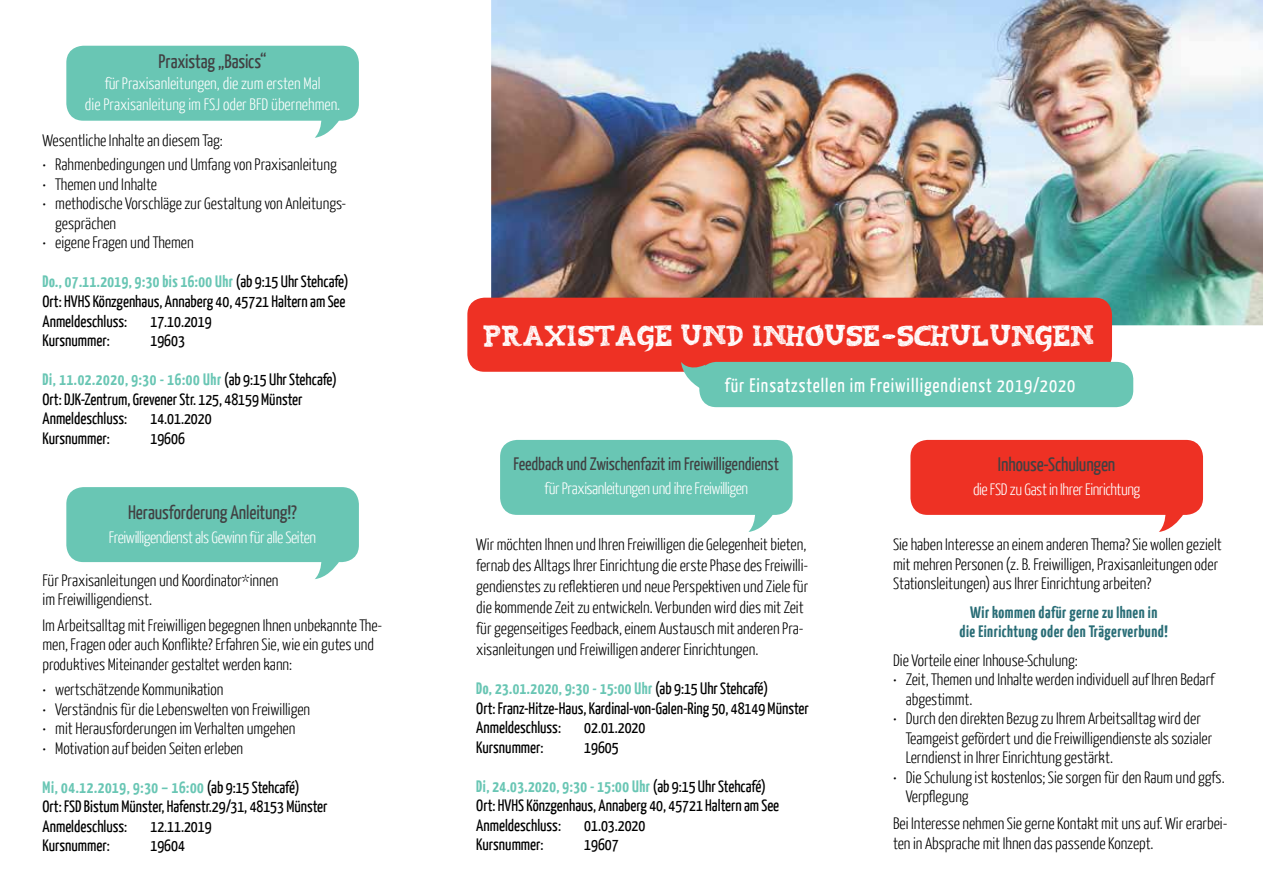
<style>
.page{position:relative;width:1263px;height:893px;background:#fff}
.page>*{position:absolute;margin:0;border:0;box-sizing:border-box;transform-origin:0 0}
.t1{font:21px "Kabupaten";color:#fff}
.t2{font:19.5px "Yanone Kaffeesatz";letter-spacing:-.005em;color:#414042}
.t3{font:19.5px "Yanone Kaffeesatz";letter-spacing:.05em;color:#fff}
.t4{font:18px "Yanone Kaffeesatz";letter-spacing:-.01em;color:#414042}
.t5{font:300 16.5px/19.5px "Yanone Kaffeesatz";color:#000}
.t6{font:16.5px/19.5px "Yanone Kaffeesatz";color:#000}
.t7{font:300 16.5px "Yanone Kaffeesatz";letter-spacing:-.025em;color:#fff}
.t8{font:300 16.5px/21px "Yanone Kaffeesatz";color:#fff;text-align:center}
.t9{font:700 16.5px/19.5px "Yanone Kaffeesatz";letter-spacing:.03em;color:#296d76;text-align:center}
.s1{font-weight:700;color:#69c6b4}
</style>
<div class="page">
<img style="left:491px;top:0;width:772px;height:325px">
<div style="left:66px;top:46px;width:293px;height:75px;background:#69c6b4;border-radius:17px"></div>
<svg style="left:315px;top:119px;width:33px;height:19px"></svg>
<div style="left:66px;top:487px;width:293px;height:75px;background:#69c6b4;border-radius:17px"></div>
<svg style="left:315px;top:561px;width:33px;height:18px"></svg>
<div style="left:500px;top:440px;width:293px;height:75px;background:#69c6b4;border-radius:17px"></div>
<svg style="left:748px;top:513px;width:34px;height:19px"></svg>
<div style="left:467px;top:298px;width:645px;height:74px;background:#ee3124;border-radius:17px"></div>
<div style="left:699px;top:362px;width:434px;height:45px;background:#69c6b4;border-radius:17px"></div>
<svg style="left:681px;top:362px;width:24px;height:28px"></svg>
<svg style="left:882px;top:334px;width:13px;height:5px"></svg>
<div style="left:910px;top:440px;width:293px;height:75px;background:#ee3124;border-radius:17px"></div>
<svg style="left:1159px;top:513px;width:33px;height:19px"></svg>
<p class="t2" style="left:159px;top:49px;width:110px">Praxistag „Basics“</p>
<p class="t8" style="left:85px;top:72px;width:257px">für Praxisanleitungen, die zum ersten Mal<br>die Praxisanleitung im FSJ oder BFD übernehmen.</p>
<p class="t5" style="left:43px;top:130px;width:182px">Wesentliche Inhalte an diesem Tag:</p>
<p class="t5" style="left:43px;top:154px;width:296px">• Rahmenbedingungen und Umfang von Praxisanleitung</p>
<p class="t5" style="left:43px;top:174px;width:116px">• Themen und Inhalte</p>
<p class="t5" style="left:55px;top:193px;width:292px;text-indent:-13px">• methodische Vorschläge zur Gestaltung von Anleitungs&shy;gesprächen</p>
<p class="t5" style="left:43px;top:232px;width:153px">• eigene Fragen und Themen</p>
<p class="t6" style="left:43px;top:272px;width:308px"><span class="s1">Do., 07.11.2019, 9:30 bis 16:00 Uhr</span> (ab 9:15 Uhr Stehcafe)<br>Ort: HVHS Könzgenhaus, Annaberg 40, 45721 Haltern am See<br>Anmeldeschluss:</p>
<p class="t6" style="left:151px;top:311px;width:63px">17.10.2019</p>
<p class="t6" style="left:43px;top:330px;width:69px">Kursnummer:</p>
<p class="t6" style="left:151px;top:330px;width:36px">19603</p>
<p class="t6" style="left:43px;top:369px;width:296px"><span class="s1">Di, 11.02.2020, 9:30 - 16:00 Uhr</span> (ab 9:15 Uhr Stehcafe)<br>Ort: DJK-Zentrum, Grevener Str. 125, 48159 Münster<br>Anmeldeschluss:</p>
<p class="t6" style="left:151px;top:408px;width:63px">14.01.2020</p>
<p class="t6" style="left:43px;top:428px;width:69px">Kursnummer:</p>
<p class="t6" style="left:151px;top:428px;width:36px">19606</p>
<p class="t1" style="left:484px;top:323px;width:612px">PRAXISTAGE UND INHOUSE SCHULUNGEN</p>
<p class="t3" style="left:725px;top:373px;width:352px">für Einsatzstellen im Freiwilligendienst 2019/2020</p>
<p class="t4" style="left:513px;top:453px;width:267px">Feedback und Zwischenfazit im Freiwilligendienst</p>
<p class="t7" style="left:544px;top:478px;width:205px">für Praxisanleitungen und ihre Freiwilligen</p>
<p class="t2" style="left:998px;top:453px;width:119px">Inhouse-Schulungen</p>
<p class="t7" style="left:973px;top:480px;width:169px">die FSD zu Gast in Ihrer Einrichtung</p>
<p class="t2" style="left:128px;top:500px;width:170px">Herausforderung Anleitung!?</p>
<p class="t7" style="left:109px;top:527px;width:209px">Freiwilligendienst als Gewinn für alle Seiten</p>
<p class="t5" style="left:476px;top:533px;width:334px;line-height:21px">Wir möchten Ihnen und Ihren Freiwilligen die Gelegenheit bieten, fernab des Alltags Ihrer Einrichtung die erste Phase des Freiwilli&shy;gendienstes zu reflektieren und neue Perspektiven und Ziele für die kommende Zeit zu entwickeln. Verbunden wird dies mit Zeit für gegenseitiges Feedback, einem Austausch mit anderen Pra&shy;xisanleitungen und Freiwilligen anderer Einrichtungen.</p>
<p class="t6" style="left:476px;top:678px;width:334px"><span class="s1">Do, 23.01.2020, 9:30 - 15:00 Uhr</span> (ab 9:15 Uhr Stehcafé)<br>Ort: Franz-Hitze-Haus, Kardinal-von-Galen-Ring 50, 48149 Münster<br>Anmeldeschluss:</p>
<p class="t5" style="left:43px;top:570px;width:238px">Für Praxisanleitungen und Koordinator*innen im Freiwilligendienst.</p>
<p class="t5" style="left:43px;top:615px;width:341px">Im Arbeitsalltag mit Freiwilligen begegnen Ihnen unbekannte The&shy;men, Fragen oder auch Konflikte? Erfahren Sie, wie ein gutes und produktives Miteinander gestaltet werden kann:</p>
<p class="t5" style="left:43px;top:679px;width:182px">• wertschätzende Kommunikation</p>
<p class="t5" style="left:43px;top:699px;width:269px">• Verständnis für die Lebenswelten von Freiwilligen</p>
<p class="t5" style="left:43px;top:718px;width:254px">• mit Herausforderungen im Verhalten umgehen</p>
<p class="t5" style="left:43px;top:738px;width:202px">• Motivation auf beiden Seiten erleben</p>
<p class="t6" style="left:43px;top:777px;width:287px"><span class="s1">Mi, 04.12.2019, 9:30 – 16:00</span> (ab 9:15 Stehcafé)<br>Ort: FSD Bistum Münster, Hafenstr.29/31, 48153 Münster<br>Anmeldeschluss:</p>
<p class="t6" style="left:584px;top:717px;width:63px">02.01.2020</p>
<p class="t6" style="left:476px;top:737px;width:69px">Kursnummer:</p>
<p class="t6" style="left:584px;top:737px;width:36px">19605</p>
<p class="t6" style="left:476px;top:776px;width:304px"><span class="s1">Di, 24.03.2020, 9:30 - 15:00 Uhr</span> (ab 9:15 Uhr Stehcafé)<br>Ort: HVHS Könzgenhaus, Annaberg 40, 45721 Haltern am See<br>Anmeldeschluss:</p>
<p class="t6" style="left:584px;top:815px;width:63px">01.03.2020</p>
<p class="t6" style="left:151px;top:816px;width:63px">12.11.2019</p>
<p class="t6" style="left:43px;top:835px;width:69px">Kursnummer:</p>
<p class="t6" style="left:151px;top:835px;width:36px">19604</p>
<p class="t6" style="left:476px;top:834px;width:69px">Kursnummer:</p>
<p class="t6" style="left:584px;top:834px;width:36px">19607</p>
<p class="t5" style="left:893px;top:534px;width:330px">Sie haben Interesse an einem anderen Thema? Sie wollen gezielt mit mehren Personen (z. B. Freiwilligen, Praxisanleitungen oder<br>Stationsleitungen) aus Ihrer Einrichtung arbeiten?</p>
<p class="t9" style="left:960px;top:602px;width:210px">Wir kommen dafür gerne zu Ihnen in<br>die Einrichtung oder den Trägerverbund!</p>
<p class="t5" style="left:893px;top:650px;width:186px">Die Vorteile einer Inhouse-Schulung:</p>
<p class="t5" style="left:906px;top:669px;width:310px;text-indent:-13px">• Zeit, Themen und Inhalte werden individuell auf Ihren Bedarf abgestimmt.</p>
<p class="t5" style="left:906px;top:708px;width:308px;text-indent:-13px">• Durch den direkten Bezug zu Ihrem Arbeitsalltag wird der<br>Teamgeist gefördert und die Freiwilligendienste als sozialer<br>Lerndienst in Ihrer Einrichtung gestärkt.</p>
<p class="t5" style="left:906px;top:767px;width:320px;text-indent:-13px">• Die Schulung ist kostenlos; Sie sorgen für den Raum und ggfs.<br>Verpflegung</p>
<p class="t5" style="left:893px;top:813px;width:336px">Bei Interesse nehmen Sie gerne Kontakt mit uns auf. Wir erarbei&shy;ten in Absprache mit Ihnen das passende Konzept.</p>
</div>
